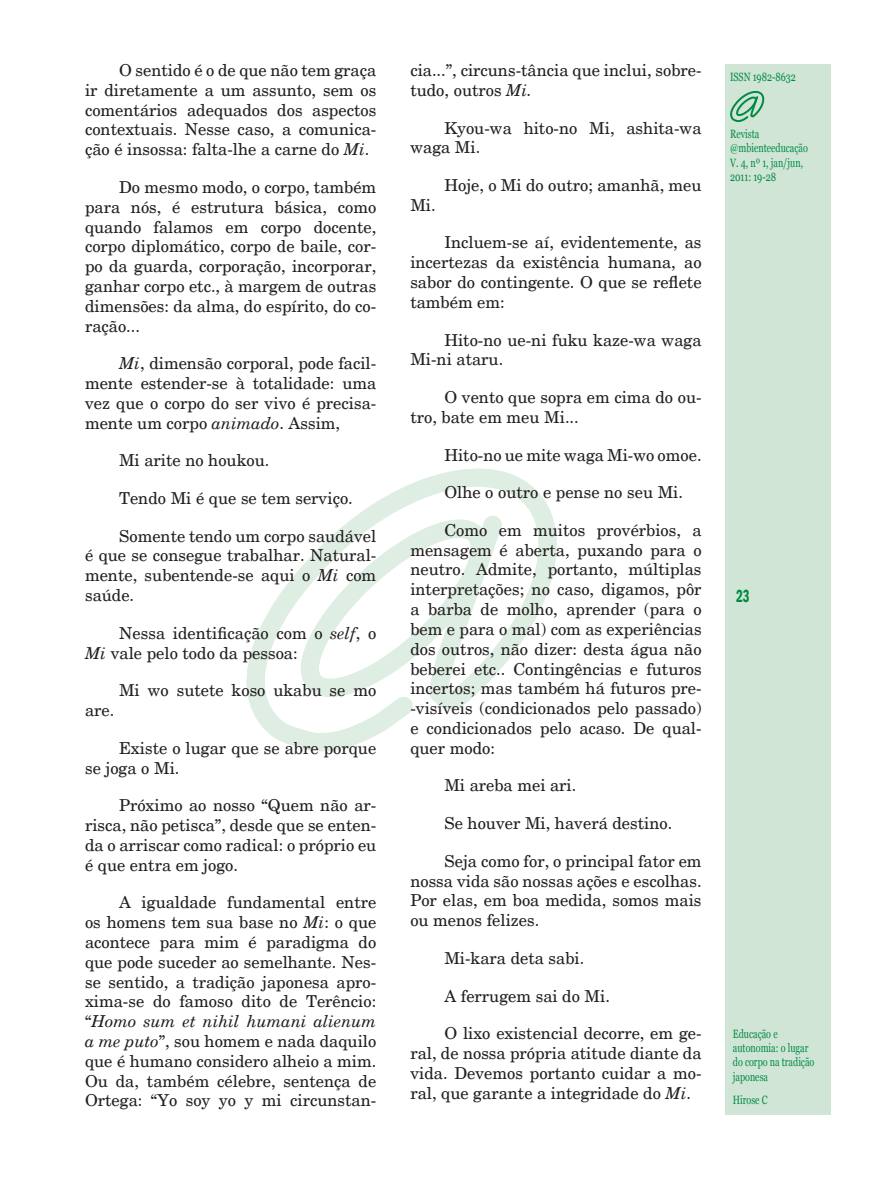
<style>
.page{position:relative;width:893px;height:1191px;background:#fff}
.page>*{position:absolute;margin:0;border:0;box-sizing:border-box;transform-origin:0 0}
.t1{font:600 condensed 18px "Franklin Gothic";color:#008b43;scale:.75 1}
.texto_miolo_01{font:16.5px/19.8px "New Century Schlbk";color:#231f20;text-align:justify}
.t2{font:12px/14.4px "Georgia";color:#008b43;scale:.75 1}
.s1{font-style:italic}
</style>
<div class="page">
<div style="left:725px;top:64px;width:105px;height:1050px;background:#d1e5d7"></div>
<svg style="left:246px;top:468px;width:311px;height:284px"></svg>
<svg style="left:730px;top:91px;width:35px;height:31px"></svg>
<p class="texto_miolo_01" style="left:85px;top:60px;width:293px;text-indent:34px">O sentido é o de que não tem graça ir diretamente a um assunto, sem os comentários adequados dos aspectos contextuais. Nesse caso, a comunica&shy;ção é insossa: falta-lhe a carne do <span class="s1">Mi</span>.</p>
<p class="texto_miolo_01" style="left:85px;top:177px;width:293px;text-indent:34px">Do mesmo modo, o corpo, também para nós, é estrutura básica, como quando falamos em corpo docente, corpo diplomático, corpo de baile, cor&shy;po da guarda, corporação, incorporar, ganhar corpo etc., à margem de outras dimensões: da alma, do espírito, do co&shy;ração...</p>
<p class="texto_miolo_01" style="left:85px;top:354px;width:293px;text-indent:34px"><span class="s1">Mi</span>, dimensão corporal, pode facil&shy;mente estender-se à totalidade: uma vez que o corpo do ser vivo é precisa&shy;mente um corpo <span class="s1">animado</span>. Assim,</p>
<p class="texto_miolo_01" style="left:119px;top:451px;width:152px">Mi arite no houkou.</p>
<p class="texto_miolo_01" style="left:119px;top:488px;width:235px">Tendo Mi é que se tem serviço.</p>
<p class="texto_miolo_01" style="left:85px;top:526px;width:293px;text-indent:34px">Somente tendo um corpo saudável é que se consegue trabalhar. Natural&shy;mente, subentende-se aqui o <span class="s1">Mi</span> com saúde.</p>
<p class="texto_miolo_01" style="left:85px;top:623px;width:293px;text-indent:34px">Nessa identificação com o <span class="s1">self</span>, o<br><span class="s1">Mi</span> vale pelo todo da pessoa:</p>
<p class="texto_miolo_01" style="left:119px;top:680px;width:259px">Mi wo sutete koso ukabu se mo</p>
<p class="texto_miolo_01" style="left:85px;top:700px;width:31px">are.</p>
<p class="texto_miolo_01" style="left:85px;top:738px;width:293px;text-indent:34px">Existe o lugar que se abre porque se joga o Mi.</p>
<p class="texto_miolo_01" style="left:85px;top:795px;width:293px;text-indent:34px">Próximo ao nosso “Quem não ar&shy;risca, não petisca”, desde que se enten&shy;da o arriscar como radical: o próprio eu é que entra em jogo.</p>
<p class="texto_miolo_01" style="left:85px;top:892px;width:293px;text-indent:34px">A igualdade fundamental entre os homens tem sua base no <span class="s1">Mi</span>: o que acontece para mim é paradigma do que pode suceder ao semelhante. Nes&shy;se sentido, a tradição japonesa apro&shy;xima-se do famoso dito de Terêncio: “<span class="s1">Homo sum et nihil humani alienum a me puto</span>”, sou homem e nada daquilo que é humano considero alheio a mim.<br>Ou da, também célebre, sentença de Ortega: “Yo soy yo y mi circunstan-</p>
<p class="texto_miolo_01" style="left:410px;top:60px;width:293px">cia...”, circuns-tância que inclui, sobre&shy;tudo, outros <span class="s1">Mi.</span></p>
<p class="texto_miolo_01" style="left:410px;top:118px;width:293px;text-indent:34px">Kyou-wa hito-no Mi, ashita-wa waga Mi.</p>
<p class="texto_miolo_01" style="left:444px;top:175px;width:259px">Hoje, o Mi do outro; amanhã, meu</p>
<p class="texto_miolo_01" style="left:410px;top:195px;width:27px">Mi.</p>
<p class="texto_miolo_01" style="left:410px;top:233px;width:293px;text-indent:34px">Incluem-se aí, evidentemente, as incertezas da existência humana, ao sabor do contingente. O que se reflete também em:</p>
<p class="texto_miolo_01" style="left:410px;top:330px;width:293px;text-indent:34px">Hito-no ue-ni fuku kaze-wa waga<br>Mi-ni ataru.</p>
<p class="texto_miolo_01" style="left:410px;top:387px;width:293px;text-indent:34px">O vento que sopra em cima do ou&shy;tro, bate em meu Mi...</p>
<p class="texto_miolo_01" style="left:444px;top:445px;width:259px">Hito-no ue mite waga Mi-wo omoe.</p>
<p class="texto_miolo_01" style="left:444px;top:482px;width:240px">Olhe o outro e pense no seu Mi.</p>
<p class="texto_miolo_01" style="left:410px;top:520px;width:293px;text-indent:34px">Como em muitos provérbios, a mensagem é aberta, puxando para o neutro. Admite, portanto, múltiplas interpretações; no caso, digamos, pôr a barba de molho, aprender (para o bem e para o mal) com as experiências dos outros, não dizer: desta água não beberei etc.. Contingências e futuros incertos; mas também há futuros pre--visíveis (condicionados pelo passado) e condicionados pelo acaso. De qual&shy;quer modo:</p>
<p class="texto_miolo_01" style="left:444px;top:776px;width:134px">Mi areba mei ari.</p>
<p class="texto_miolo_01" style="left:444px;top:813px;width:229px">Se houver Mi, haverá destino.</p>
<p class="texto_miolo_01" style="left:410px;top:851px;width:293px;text-indent:34px">Seja como for, o principal fator em nossa vida são nossas ações e escolhas.<br>Por elas, em boa medida, somos mais ou menos felizes.</p>
<p class="texto_miolo_01" style="left:444px;top:948px;width:141px">Mi-kara deta sabi.</p>
<p class="texto_miolo_01" style="left:444px;top:986px;width:167px">A ferrugem sai do Mi.</p>
<p class="texto_miolo_01" style="left:410px;top:1023px;width:293px;text-indent:34px">O lixo existencial decorre, em ge&shy;ral, de nossa própria atitude diante da vida. Devemos portanto cuidar a mo&shy;ral, que garante a integridade do <span class="s1">Mi</span>.</p>
<p class="t2" style="left:730px;top:69px;width:89px">ISSN 1982-8632</p>
<p class="t2" style="left:730px;top:126px;width:105px">Revista @mbienteeducação<br>V. 4, nº 1, jan/jun,<br>2011: 19-28</p>
<p class="t1" style="left:736px;top:583px;width:20px">23</p>
<p class="t2" style="left:733px;top:1026px;width:110px">Educação e autonomia: o lugar do corpo na tradição japonesa</p>
<p class="t2" style="left:733px;top:1092px;width:48px">Hirose C</p>
</div>
